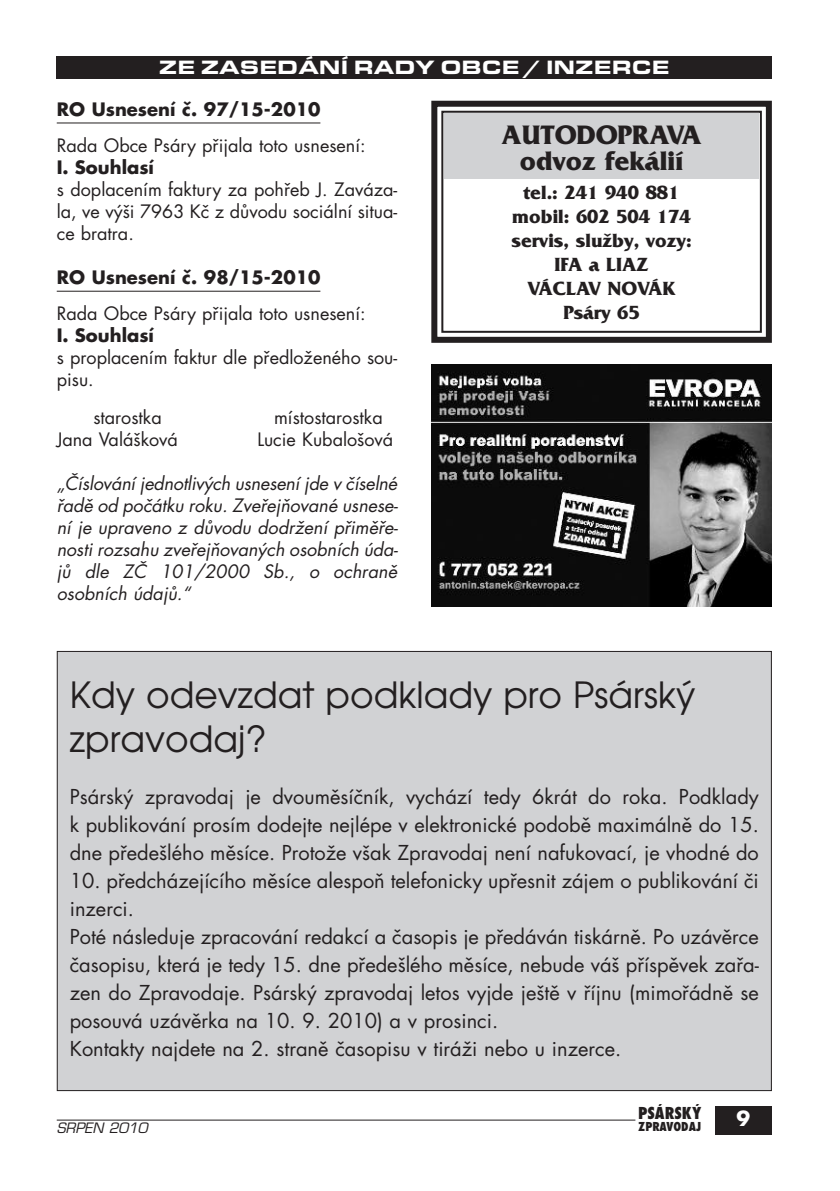
<style>
.page{position:relative;width:840px;height:1191px;background:#fff}
.page>*{position:absolute;margin:0;border:0;box-sizing:border-box;transform-origin:0 0}
.t1{font:36px/44px "Avant Garde CE";color:#231f20}
.t2{font:700 28px/26px "Friz Quadrata CE";color:#231f20;text-align:center}
.t3{font:20px/28px "Futura CE";color:#231f20;text-align:justify}
.t4{font:700 20px/24px "Friz Quadrata CE";color:#231f20;text-align:center}
.t5{font:20px "Eurostile TCE Blac Exte";color:#fff}
.t6{font:700 20px "Futura CE";color:#fff}
.t7{font:18px/22px "Futura CE";color:#231f20;text-align:justify}
.t8{font:italic 18px/22px "Futura CE";color:#231f20;text-align:justify}
.t9{font:700 18px "Futura CE";color:#231f20}
.t10{font:800 condensed 16px "Futura CE";color:#231f20}
.t11{font:italic 14px "Eurostile CE";color:#231f20}
.t12{font:800 condensed 12px "Futura CE";color:#231f20}
</style>
<div class="page">
<hr style="left:57px;top:122px;width:263px;height:1px;background:#231f20">
<hr style="left:57px;top:291px;width:263px;height:1px;background:#231f20">
<div style="left:714px;top:1106px;width:57px;height:28px;background:#231f20"></div>
<hr style="left:57px;top:1119px;width:578px;height:1px;background:#231f20">
<div style="left:57px;top:57px;width:714px;height:22px;background:#231f20"></div>
<div style="left:443px;top:113px;width:315px;height:65px;background:#d1d2d4"></div>
<div style="left:431px;top:101px;width:340px;height:242px;border:6px solid #231f20"></div>
<div style="left:441px;top:111px;width:320px;height:222px;border:2px solid #231f20"></div>
<img style="left:431px;top:365px;width:340px;height:242px">
<div style="left:57px;top:651px;width:714px;height:439px;background:#d1d2d4"></div>
<p class="t5" style="left:159px;top:55px;width:512px">ZE ZASEDÁNÍ RADY OBCE / INZERCE</p>
<p class="t9" style="left:57px;top:101px;width:265px">RO Usnesení č. 97/15-2010</p>
<p class="t7" style="left:57px;top:136px;width:310px">Rada Obce Psáry přijala toto usnesení:</p>
<p class="t9" style="left:57px;top:159px;width:99px">I. Souhlasí</p>
<p class="t7" style="left:57px;top:180px;width:342px">s doplacením faktury za pohřeb J. Zaváza&shy;la, ve výši 7963 Kč z důvodu sociální situa&shy;ce bratra.</p>
<p class="t9" style="left:57px;top:269px;width:265px">RO Usnesení č. 98/15-2010</p>
<p class="t7" style="left:57px;top:304px;width:310px">Rada Obce Psáry přijala toto usnesení:</p>
<p class="t9" style="left:57px;top:327px;width:99px">I. Souhlasí</p>
<p class="t7" style="left:57px;top:348px;width:342px">s proplacením faktur dle předloženého sou&shy;pisu.</p>
<p class="t7" style="left:93px;top:408px;width:70px">starostka</p>
<p class="t7" style="left:274px;top:408px;width:110px">místostarostka</p>
<p class="t7" style="left:57px;top:430px;width:123px">Jana Valášková</p>
<p class="t7" style="left:257px;top:430px;width:137px">Lucie Kubalošová</p>
<p class="t8" style="left:57px;top:474px;width:342px">„Číslování jednotlivých usnesení jde v číselné řadě od počátku roku. Zveřejňované usnese&shy;ní je upraveno z důvodu dodržení přiměře&shy;nosti rozsahu zveřejňovaných osobních úda&shy;jů dle ZČ 101/2000 Sb., o ochraně osobních údajů.“</p>
<h2 class="t2" style="left:501px;top:121px;width:202px">AUTODOPRAVA odvoz fekálií</h2>
<p class="t4" style="left:511px;top:180px;width:181px">tel.: 241 940 881 mobil: 602 504 174 servis, služby, vozy:<br>IFA a LIAZ<br>VÁCLAV NOVÁK<br>Psáry 65</p>
<h1 class="t1" style="left:70px;top:676px;width:626px">Kdy odevzdat podklady pro Psárský zpravodaj?</h1>
<p class="t3" style="left:70px;top:784px;width:690px">Psárský zpravodaj je dvouměsíčník, vychází tedy 6krát do roka. Podklady k publikování prosím dodejte nejlépe v elektronické podobě maximálně do 15. dne předešlého měsíce. Protože však Zpravodaj není nafukovací, je vhodné do</p>
<p class="t3" style="left:70px;top:868px;width:690px;text-align:left">10. předcházejícího měsíce alespoň telefonicky upřesnit zájem o publikování či inzerci.<br>Poté následuje zpracování redakcí a časopis je předáván tiskárně. Po uzávěrce časopisu, která je tedy 15. dne předešlého měsíce, nebude váš příspěvek zařa&shy;zen do Zpravodaje. Psárský zpravodaj letos vyjde ještě v říjnu (mimořádně se posouvá uzávěrka na 10. 9. 2010) a v prosinci.<br>Kontakty najdete na 2. straně časopisu v tiráži nebo u inzerce.</p>
<p class="t10" style="left:637px;top:1106px;width:65px">PSÁRSKÝ</p>
<p class="t11" style="left:57px;top:1123px;width:92px">SRPEN 2010</p>
<p class="t12" style="left:638px;top:1121px;width:64px">ZPRAVODAJ</p>
<p class="t6" style="left:736px;top:1109px;width:15px">9</p>
</div>
